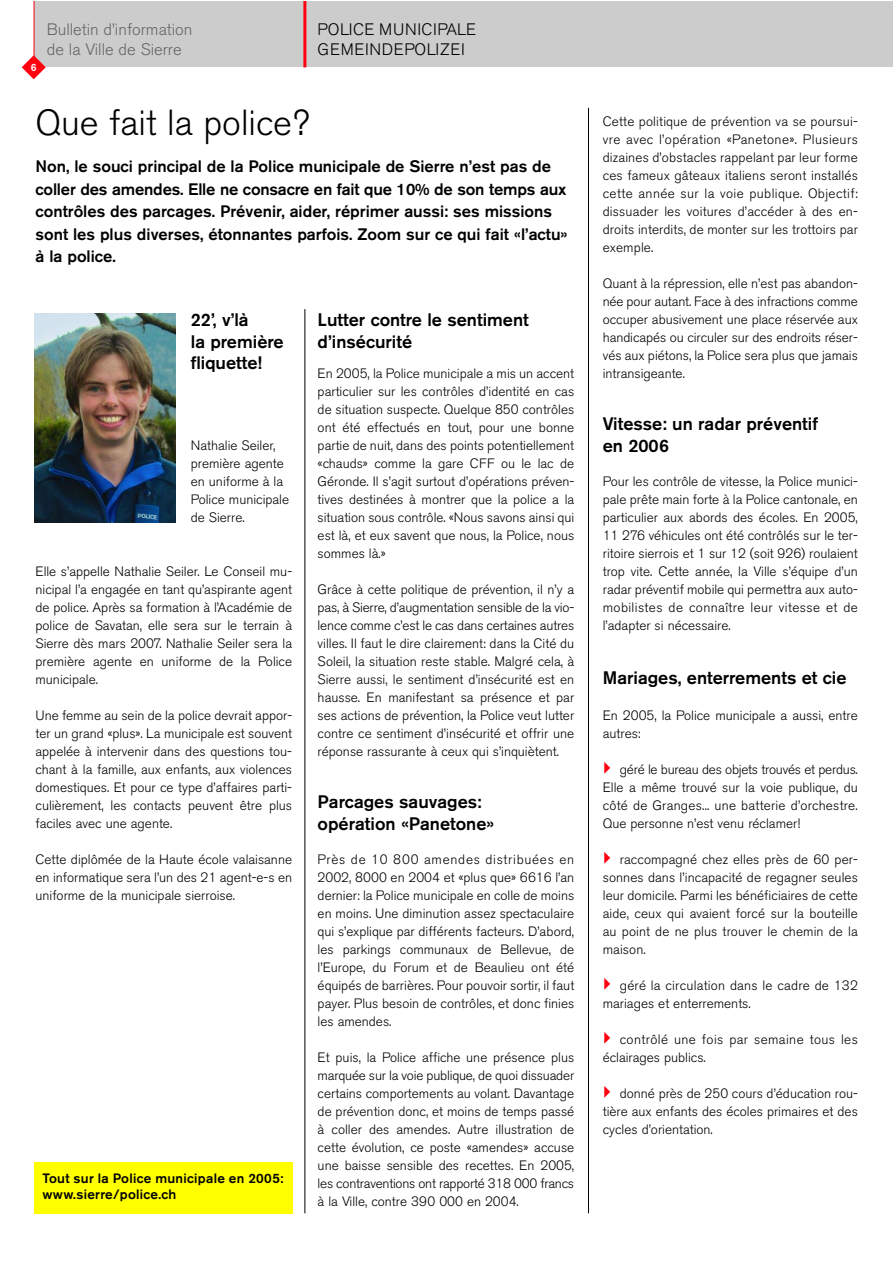
<style>
.page{position:relative;width:893px;height:1263px;background:#fff}
.page>*{position:absolute;margin:0;border:0;box-sizing:border-box;transform-origin:0 0}
.t1{font:300 36px "Akzidenz Grotesk BE";color:#000}
.t2{font:500 18px/21.6px "Akzidenz Grotesk BE";color:#000}
.t3{font:500 16.5px/22.5px "Akzidenz Grotesk BE";color:#000}
.t4{font:300 16.5px/19.5px "Akzidenz Grotesk BE";color:#666}
.t5{font:300 16.5px/19.5px "Akzidenz Grotesk BE";letter-spacing:.03em;color:#000}
.t6{font:300 13.5px/18px "Akzidenz Grotesk BE";color:#000;text-align:justify}
.t7{font:500 13.5px/16.2px "Akzidenz Grotesk BE";letter-spacing:.02em;color:#000}
.t8{font:300 13.5px/18px "Akzidenz Grotesk BE";letter-spacing:.03em;color:#000}
.t9{font:500 10.5px "Akzidenz Grotesk BE";color:#fff}
</style>
<div class="page">
<svg style="left:604px;top:1086px;width:6px;height:12px"></svg>
<svg style="left:604px;top:1032px;width:6px;height:12px"></svg>
<svg style="left:604px;top:978px;width:6px;height:12px"></svg>
<svg style="left:604px;top:852px;width:6px;height:12px"></svg>
<svg style="left:604px;top:762px;width:6px;height:12px"></svg>
<div style="left:34px;top:2px;width:858px;height:65px;background:#ccc"></div>
<img style="left:34px;top:314px;width:142px;height:208px">
<hr style="left:303px;top:2px;width:3px;height:65px;background:#ff000f">
<svg style="left:22px;top:55px;width:24px;height:24px"></svg>
<hr style="left:34px;top:2px;width:1px;height:65px;background:#ff000f">
<hr style="left:304px;top:309px;width:1px;height:904px;background:#000">
<hr style="left:588px;top:108px;width:1px;height:1105px;background:#000">
<div style="left:34px;top:1162px;width:258px;height:51px;background:#ff0"></div>
<p class="t9" style="left:31px;top:63px;width:7px">6</p>
<p class="t4" style="left:47px;top:22px;width:147px">Bulletin d’information de la Ville de Sierre</p>
<p class="t5" style="left:317px;top:22px;width:160px">POLICE MUNICIPALE<br>GEMEINDEPOLIZEI</p>
<h1 class="t1" style="left:36px;top:109px;width:275px">Que fait la police?</h1>
<p class="t3" style="left:36px;top:157px;width:534px">Non, le souci principal de la Police municipale de Sierre n’est pas de coller des amendes. Elle ne consacre en fait que 10% de son temps aux contrôles des parcages. Prévenir, aider, réprimer aussi: ses missions sont les plus diverses, étonnantes parfois. Zoom sur ce qui fait «l’actu» à la police.</p>
<h2 class="t2" style="left:191px;top:311px;width:94px">22’, v’là<br>la première fliquette!</h2>
<p class="t6" style="left:191px;top:438px;width:100px;text-align:left">Nathalie Seiler, première agente en uniforme à la<br>Police municipale de Sierre.</p>
<p class="t6" style="left:36px;top:564px;width:258px">Elle s’appelle Nathalie Seiler. Le Conseil mu&shy;nicipal l’a engagée en tant qu’aspirante agent de police. Après sa formation à l’Académie de police de Savatan, elle sera sur le terrain à Sierre dès mars 2007. Nathalie Seiler sera la première agente en uniforme de la Police municipale.</p>
<p class="t6" style="left:36px;top:708px;width:258px">Une femme au sein de la police devrait appor&shy;ter un grand «plus». La municipale est souvent appelée à intervenir dans des questions tou&shy;chant à la famille, aux enfants, aux violences domestiques. Et pour ce type d’affaires parti&shy;culièrement, les contacts peuvent être plus faciles avec une agente.</p>
<p class="t6" style="left:36px;top:852px;width:258px">Cette diplômée de la Haute école valaisanne en informatique sera l’un des 21 agent-e-s en uniforme de la municipale sierroise.</p>
<p class="t7" style="left:43px;top:1172px;width:242px">Tout sur la Police municipale en 2005: www.sierre/police.ch</p>
<h2 class="t2" style="left:317px;top:311px;width:213px">Lutter contre le sentiment d’insécurité</h2>
<p class="t6" style="left:317px;top:366px;width:258px">En 2005, la Police municipale a mis un accent particulier sur les contrôles d’identité en cas de situation suspecte. Quelque 850 contrôles ont été effectués en tout, pour une bonne partie de nuit, dans des points potentiellement «chauds» comme la gare CFF ou le lac de Géronde. Il s’agit surtout d’opérations préven&shy;tives destinées à montrer que la police a la situation sous contrôle. «Nous savons ainsi qui est là, et eux savent que nous, la Police, nous sommes là.»</p>
<p class="t6" style="left:317px;top:582px;width:258px">Grâce à cette politique de prévention, il n’y a pas, à Sierre, d’augmentation sensible de la vio&shy;lence comme c’est le cas dans certaines autres villes. Il faut le dire clairement: dans la Cité du Soleil, la situation reste stable. Malgré cela, à Sierre aussi, le sentiment d’insécurité est en hausse. En manifestant sa présence et par ses actions de prévention, la Police veut lutter contre ce sentiment d’insécurité et offrir une réponse rassurante à ceux qui s’inquiètent.</p>
<h2 class="t2" style="left:317px;top:792px;width:178px">Parcages sauvages: opération «Panetone»</h2>
<p class="t6" style="left:317px;top:852px;width:258px">Près de 10 800 amendes distribuées en 2002, 8000 en 2004 et «plus que» 6616 l’an dernier: la Police municipale en colle de moins en moins. Une diminution assez spectaculaire qui s’explique par différents facteurs. D’abord, les parkings communaux de Bellevue, de l’Europe, du Forum et de Beaulieu ont été équipés de barrières. Pour pouvoir sortir, il faut payer. Plus besoin de contrôles, et donc finies les amendes.</p>
<p class="t6" style="left:317px;top:1050px;width:258px">Et puis, la Police affiche une présence plus marquée sur la voie publique, de quoi dissuader certains comportements au volant. Davantage de prévention donc, et moins de temps passé à coller des amendes. Autre illustration de cette évolution, ce poste «amendes» accuse une baisse sensible des recettes. En 2005, les contraventions ont rapporté 318 000 francs à la Ville, contre 390 000 en 2004.</p>
<p class="t6" style="left:602px;top:114px;width:256px">Cette politique de prévention va se poursui&shy;vre avec l’opération «Panetone». Plusieurs dizaines d’obstacles rappelant par leur forme ces fameux gâteaux italiens seront installés cette année sur la voie publique. Objectif: dissuader les voitures d’accéder à des en&shy;droits interdits, de monter sur les trottoirs par exemple.</p>
<p class="t6" style="left:602px;top:276px;width:256px">Quant à la répression, elle n’est pas abandon&shy;née pour autant. Face à des infractions comme occuper abusivement une place réservée aux handicapés ou circuler sur des endroits réser&shy;vés aux piétons, la Police sera plus que jamais intransigeante.</p>
<h2 class="t2" style="left:602px;top:414px;width:217px">Vitesse: un radar préventif en 2006</h2>
<p class="t6" style="left:602px;top:474px;width:256px">Pour les contrôle de vitesse, la Police munici&shy;pale prête main forte à la Police cantonale, en particulier aux abords des écoles. En 2005, 11 276 véhicules ont été contrôlés sur le ter&shy;ritoire sierrois et 1 sur 12 (soit 926) roulaient trop vite. Cette année, la Ville s’équipe d’un radar préventif mobile qui permettra aux auto&shy;mobilistes de connaître leur vitesse et de l’adapter si nécessaire.</p>
<h2 class="t2" style="left:602px;top:668px;width:245px">Mariages, enterrements et cie</h2>
<p class="t6" style="left:602px;top:708px;width:256px">En 2005, la Police municipale a aussi, entre autres:</p>
<p class="t6" style="left:602px;top:762px;width:256px;text-indent:17px">géré le bureau des objets trouvés et perdus.<br>Elle a même trouvé sur la voie publique, du côté de Granges... une batterie d’orchestre.<br>Que personne n’est venu réclamer!</p>
<p class="t6" style="left:602px;top:852px;width:256px;text-indent:17px">raccompagné chez elles près de 60 per&shy;sonnes dans l’incapacité de regagner seules leur domicile. Parmi les bénéficiaires de cette aide, ceux qui avaient forcé sur la bouteille au point de ne plus trouver le chemin de la maison.</p>
<p class="t6" style="left:602px;top:978px;width:256px;text-indent:17px">géré la circulation dans le cadre de 132 mariages et enterrements.</p>
<p class="t8" style="left:602px;top:1032px;width:256px;text-indent:17px">contrôlé une fois par semaine tous les éclairages publics.</p>
<p class="t6" style="left:602px;top:1086px;width:256px;text-indent:17px">donné près de 250 cours d’éducation rou&shy;tière aux enfants des écoles primaires et des cycles d’orientation.</p>
</div>
